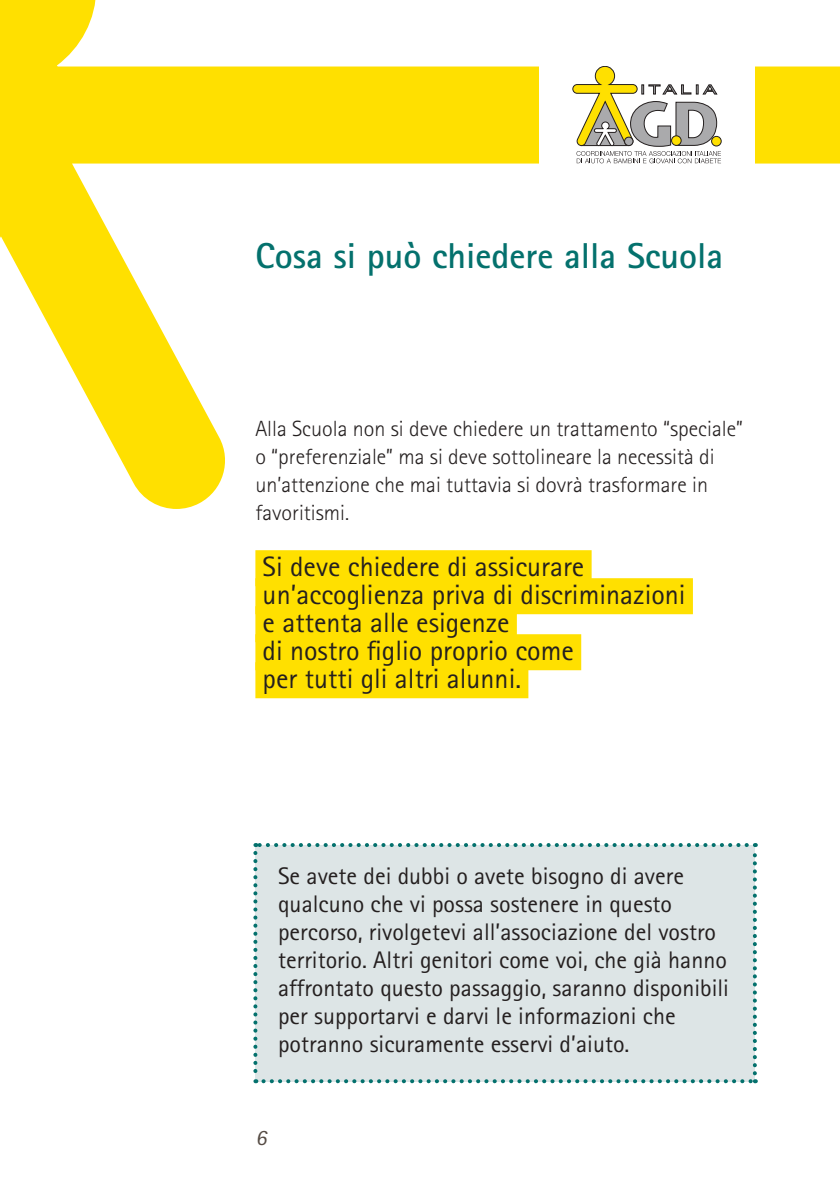
<style>
.page{position:relative;width:840px;height:1191px;background:#fff}
.page>*{position:absolute;margin:0;border:0;box-sizing:border-box;transform-origin:0 0}
.t1{font:700 36px "Rotis Sans Serif";color:#04716d}
.t2{font:28px/28px "Rotis Sans Serif";color:#241f1f}
.t3{font:24px/28px "Rotis Sans Serif";color:#241f1f}
.t4{font:300 22px/28px "Rotis Sans Serif";color:#241f1f}
.t5{font:italic 22px "Rotis Sans Serif";color:#554b44}
</style>
<div class="page">
<svg style="left:0;top:0;width:839px;height:509px"></svg>
<div style="left:539px;top:0;width:215px;height:180px;background:#fff"></div>
<svg style="left:572px;top:66px;width:148px;height:97px"></svg>
<div style="left:255px;top:845px;width:499px;height:236px;background:#dde5e6"></div>
<svg style="left:253px;top:853px;width:4px;height:230px"></svg>
<svg style="left:263px;top:1079px;width:492px;height:4px"></svg>
<svg style="left:752px;top:843px;width:4px;height:230px"></svg>
<svg style="left:255px;top:843px;width:491px;height:4px"></svg>
<div style="left:255px;top:550px;width:336px;height:36px;background:#ffe000"></div>
<div style="left:255px;top:578px;width:437px;height:36px;background:#ffe000"></div>
<div style="left:255px;top:606px;width:261px;height:36px;background:#ffe000"></div>
<div style="left:255px;top:634px;width:326px;height:36px;background:#ffe000"></div>
<div style="left:255px;top:662px;width:273px;height:36px;background:#ffe000"></div>
<h1 class="t1" style="left:255px;top:233px;width:469px">Cosa si può chiedere alla Scuola</h1>
<p class="t4" style="left:255px;top:415px;width:489px">Alla Scuola non si deve chiedere un trattamento “speciale” o “preferenziale” ma si deve sottolineare la necessità di un’attenzione che mai tuttavia si dovrà trasformare in favoritismi.</p>
<p class="t2" style="left:262px;top:552px;width:424px">Si deve chiedere di assicurare un’accoglienza priva di discriminazioni e attenta alle esigenze<br>di nostro figlio proprio come<br>per tutti gli altri alunni.</p>
<p class="t3" style="left:278px;top:862px;width:452px">Se avete dei dubbi o avete bisogno di avere qualcuno che vi possa sostenere in questo percorso, rivolgetevi all’associazione del vostro territorio. Altri genitori come voi, che già hanno affrontato questo passaggio, saranno disponibili per supportarvi e darvi le informazioni che potranno sicuramente esservi d’aiuto.</p>
<p class="t5" style="left:255px;top:1124px;width:12px">6</p>
</div>
